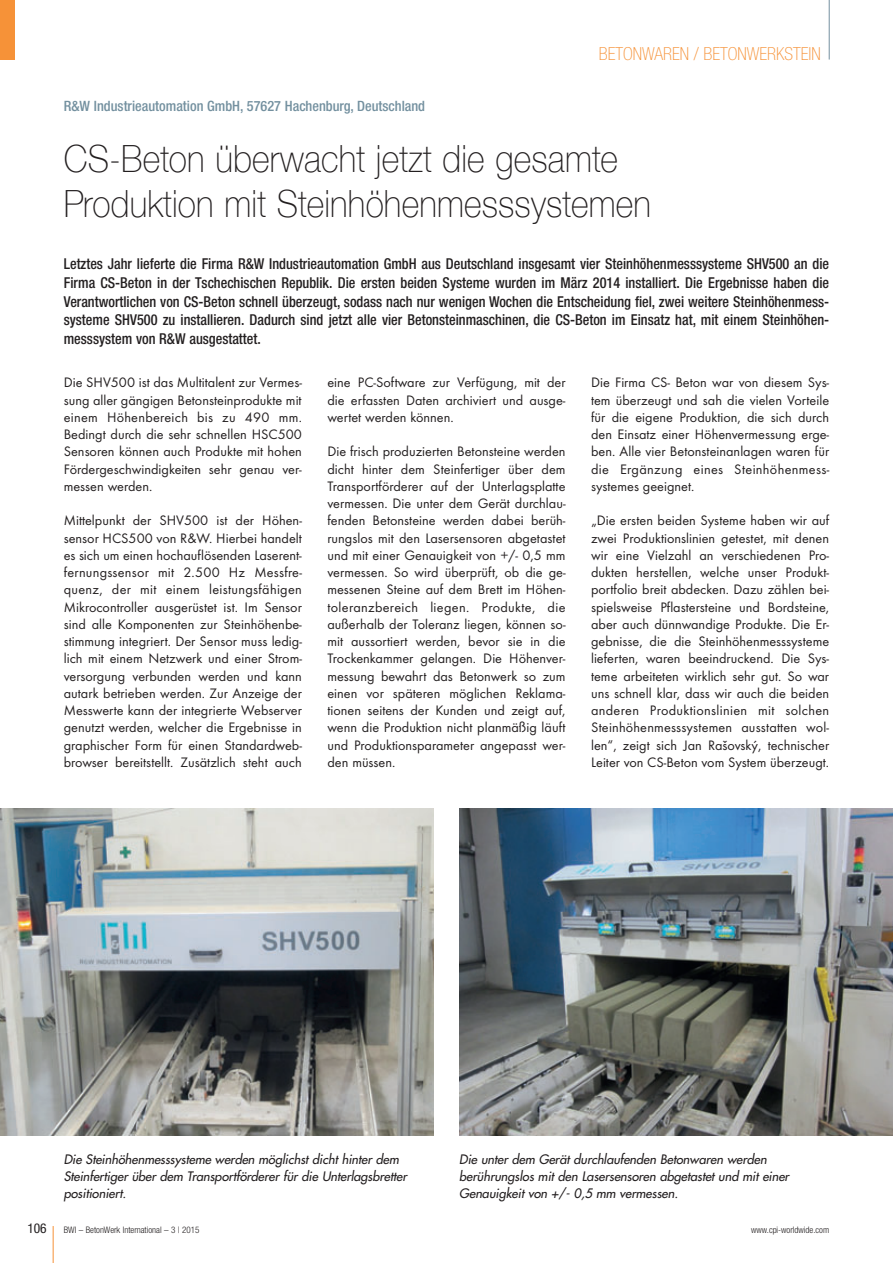
<style>
.page{position:relative;width:893px;height:1263px;background:#fff}
.page>*{position:absolute;margin:0;border:0;box-sizing:border-box;transform-origin:0 0}
.t1{font:100 37.5px/45px "Helvetica Neue";letter-spacing:.005em;color:#231f20;scale:.9 1}
.t2{font:100 condensed 18px "Helvetica Neue";color:#f69238}
.t3{font:500 condensed 15px/18.8px "Helvetica Neue";color:#231f20;text-align:justify;scale:.95 1}
.t4{font:14.25px/17.2px "Futura T";color:#231f20;text-align:justify}
.t5{font:500 condensed 14.25px "Helvetica Neue";color:#73909f}
.t6{font:condensed 13.5px "Helvetica Neue";color:#231f20}
.t7{font:italic 12.75px/17.2px "Futura";letter-spacing:-.005em;color:#231f20}
.t8{font:300 condensed 9px "Helvetica Neue";color:#231f20}
</style>
<div class="page">
<hr style="left:53px;top:1226px;width:1px;height:37px;background:#f69238">
<hr style="left:829px;top:0;width:1px;height:60px;background:#73909f">
<div style="left:0;top:0;width:15px;height:60px;background:#f69238"></div>
<img style="left:0;top:809px;width:434px;height:326px">
<img style="left:459px;top:809px;width:434px;height:326px">
<p class="t5" style="left:64px;top:101px;width:363px">R&amp;W Industrieautomation GmbH, 57627 Hachenburg, Deutschland</p>
<p class="t2" style="left:599px;top:47px;width:223px">BETONWAREN / BETONWERKSTEIN</p>
<h1 class="t1" style="left:64px;top:136px;width:654px">CS-Beton überwacht jetzt die gesamte<br>Produktion mit Steinhöhenmesssystemen</h1>
<p class="t3" style="left:64px;top:256px;width:807px">Letztes Jahr lieferte die Firma R&amp;W Industrieautomation GmbH aus Deutschland insgesamt vier Steinhöhenmesssysteme SHV500 an die Firma CS-Beton in der Tschechischen Republik. Die ersten beiden Systeme wurden im März 2014 installiert. Die Ergebnisse haben die Verantwortlichen von CS-Beton schnell überzeugt, sodass nach nur wenigen Wochen die Entscheidung fiel, zwei weitere Steinhöhenmess - systeme SHV500 zu installieren. Dadurch sind jetzt alle vier Betonsteinmaschinen, die CS-Beton im Einsatz hat, mit einem Steinhöhen - messsystem von R&amp;W ausgestattet.</p>
<p class="t4" style="left:64px;top:375px;width:240px">Die SHV500 ist das Multitalent zur Vermes - sung aller gängigen Betonsteinprodukte mit einem Höhenbereich bis zu 490 mm.<br>Bedingt durch die sehr schnellen HSC500<br>Sensoren können auch Produkte mit hohen Fördergeschwindigkeiten sehr genau ver&shy;messen werden.</p>
<p class="t4" style="left:64px;top:513px;width:240px">Mittelpunkt der SHV500 ist der Höhen - sensor HCS500 von R&amp;W. Hierbei handelt es sich um einen hochauflösenden Laserent - fernungssensor mit 2.500 Hz Messfre - quenz, der mit einem leistungsfähigen Mikrocontroller ausgerüstet ist. Im Sensor sind alle Komponenten zur Steinhöhen be - stimmung integriert. Der Sensor muss ledig&shy;lich mit einem Netzwerk und einer Strom - ver sorgung verbunden werden und kann autark betrieben werden. Zur Anzeige der Messwerte kann der integrierte Webserver genutzt werden, welcher die Ergebnisse in graphischer Form für einen Standardweb - browser bereitstellt. Zusätzlich steht auch</p>
<p class="t4" style="left:327px;top:375px;width:240px">eine PC-Software zur Verfügung, mit der die erfassten Daten archiviert und ausge&shy;wertet werden können.</p>
<p class="t4" style="left:327px;top:444px;width:240px">Die frisch produzierten Betonsteine werden dicht hinter dem Steinfertiger über dem Transportförderer auf der Unterlagsplatte vermessen. Die unter dem Gerät durchlau&shy;fenden Betonsteine werden dabei berüh&shy;rungslos mit den Lasersensoren abgetastet und mit einer Genauigkeit von +/- 0,5 mm vermessen. So wird überprüft, ob die ge - messenen Steine auf dem Brett im Höhen - toleranzbereich liegen. Produkte, die außer halb der Toleranz liegen, können so - mit aussortiert werden, bevor sie in die Trockenkammer gelangen. Die Höhenver - mes sung bewahrt das Betonwerk so zum einen vor späteren möglichen Reklama - tionen seitens der Kunden und zeigt auf, wenn die Produktion nicht planmäßig läuft und Produktionsparameter angepasst wer&shy;den müssen.</p>
<p class="t4" style="left:591px;top:375px;width:240px">Die Firma CS- Beton war von diesem Sys - tem überzeugt und sah die vielen Vorteile für die eigene Produktion, die sich durch den Einsatz einer Höhenvermessung erge&shy;ben. Alle vier Betonsteinanlagen waren für die Ergänzung eines Steinhöhenmess - systemes geeignet.</p>
<p class="t4" style="left:591px;top:513px;width:240px">„Die ersten beiden Systeme haben wir auf zwei Produktionslinien getestet, mit denen wir eine Vielzahl an verschiedenen Pro - dukten herstellen, welche unser Produkt - portfolio breit abdecken. Dazu zählen bei&shy;spielsweise Pflastersteine und Bordsteine, aber auch dünnwandige Produkte. Die Er - geb nisse, die die Steinhöhenmesssysteme lieferten, waren beeindruckend. Die Sys - teme arbeiteten wirklich sehr gut. So war uns schnell klar, dass wir auch die beiden anderen Produktionslinien mit solchen Steinhöhenmesssystemen ausstatten wol&shy;len“, zeigt sich Jan Rašovský, technischer Leiter von CS-Beton vom System überzeugt.</p>
<p class="t7" style="left:64px;top:1151px;width:347px">Die Steinhöhenmesssysteme werden möglichst dicht hinter dem<br>Steinfertiger über dem Transportförderer für die Unterlagsbretter positioniert.</p>
<p class="t7" style="left:459px;top:1151px;width:334px">Die unter dem Gerät durchlaufenden Betonwaren werden berührungslos mit den Lasersensoren abgetastet und mit einer<br>Genauigkeit von +/- 0,5 mm vermessen.</p>
<p class="t6" style="left:28px;top:1223px;width:21px">106</p>
<p class="t8" style="left:64px;top:1226px;width:137px">BWI – BetonWerk International – 3 | 2015</p>
<p class="t8" style="left:751px;top:1226px;width:79px">www.cpi-worldwide.com</p>
</div>
